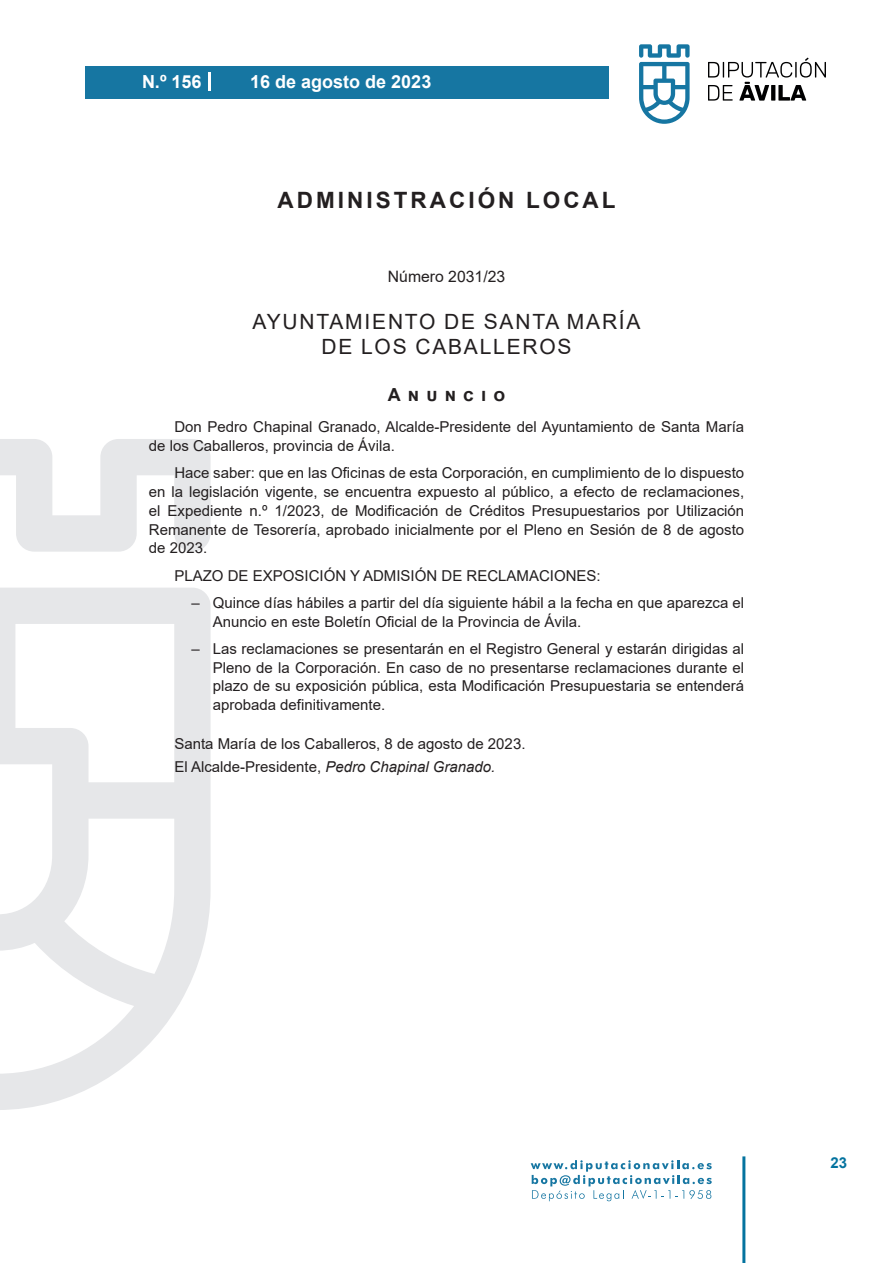
<style>
.page{position:relative;width:893px;height:1263px;background:#fff}
.page>*{position:absolute;margin:0;border:0;box-sizing:border-box;transform-origin:0 0}
.h1__secion{font:700 22.5px "Arial";letter-spacing:.135em;color:#231f20}
.h2__organismo{font:21px/25.2px "Arial";letter-spacing:.085em;color:#231f20;text-align:center}
.t1{font:700 18px "Arial";color:#fff}
.anuncio{font:700 18px "Arial";letter-spacing:.4em;color:#231f20}
.numero{font:15.75px "Arial";color:#231f20}
.texto_normal{font:15px/18.8px "Arial";color:#231f20}
.fecha{font:15px "Arial";color:#231f20}
.firma{font:15px "Arial";color:#231f20}
.t2{font:700 15px "Arial";color:#04739f}
.s1{font-style:italic}
</style>
<div class="page">
<svg style="left:531px;top:1160px;width:181px;height:41px"></svg>
<div style="left:85px;top:66px;width:523px;height:33px;background:#1676a2"></div>
<svg style="left:639px;top:44px;width:51px;height:80px"></svg>
<svg style="left:708px;top:58px;width:118px;height:43px"></svg>
<hr style="left:742px;top:1156px;width:3px;height:107px;background:#04739f">
<svg style="left:208px;top:72px;width:2px;height:18px"></svg>
<svg style="left:0;top:439px;width:211px;height:671px"></svg>
<p class="t1" style="left:142px;top:69px;width:61px">N.º 156</p>
<p class="t1" style="left:250px;top:69px;width:183px">16 de agosto de 2023</p>
<p class="h1__secion" style="left:277px;top:184px;width:340px">ADMINISTRACIÓN LOCAL</p>
<p class="numero" style="left:388px;top:266px;width:119px">Número 2031/23</p>
<p class="h2__organismo" style="left:253px;top:308px;width:390px">AYUNTAMIENTO DE SANTA MARÍA<br>DE LOS CABALLEROS</p>
<p class="anuncio" style="left:388px;top:382px;width:119px">Anuncio</p>
<p class="texto_normal" style="left:149px;top:418px;width:597px;text-indent:26px">Don Pedro Chapinal Granado, Alcalde-Presidente del Ayuntamiento de Santa María de los Caballeros, provincia de Ávila.</p>
<p class="texto_normal" style="left:149px;top:464px;width:597px;text-align:justify;text-indent:26px">Hace saber: que en las Oficinas de esta Corporación, en cumplimiento de lo dispuesto en la legislación vigente, se encuentra expuesto al público, a efecto de reclamaciones, el Expediente n.º 1/2023, de Modificación de Créditos Presupuestarios por Utilización Remanente de Tesorería, aprobado inicialmente por el Pleno en Sesión de 8 de agosto de 2023.</p>
<p class="texto_normal" style="left:174px;top:566px;width:428px">PLAZO DE EXPOSICIÓN Y ADMISIÓN DE RECLAMACIONES:</p>
<p class="texto_normal" style="left:213px;top:593px;width:533px;text-indent:-21px">– Quince días hábiles a partir del día siguiente hábil a la fecha en que aparezca el<br>Anuncio en este Boletín Oficial de la Provincia de Ávila.</p>
<p class="texto_normal" style="left:213px;top:639px;width:533px;text-align:justify;text-indent:-21px">– Las reclamaciones se presentarán en el Registro General y estarán dirigidas al Pleno de la Corporación. En caso de no presentarse reclamaciones durante el plazo de su exposición pública, esta Modificación Presupuestaria se entenderá aprobada definitivamente.</p>
<p class="fecha" style="left:174px;top:734px;width:353px">Santa María de los Caballeros, 8 de agosto de 2023.</p>
<p class="firma" style="left:174px;top:756px;width:323px">El Alcalde-Presidente, <span class="s1">Pedro Chapinal Granado.</span></p>
<p class="t2" style="left:831px;top:1152px;width:18px">23</p>
</div>
